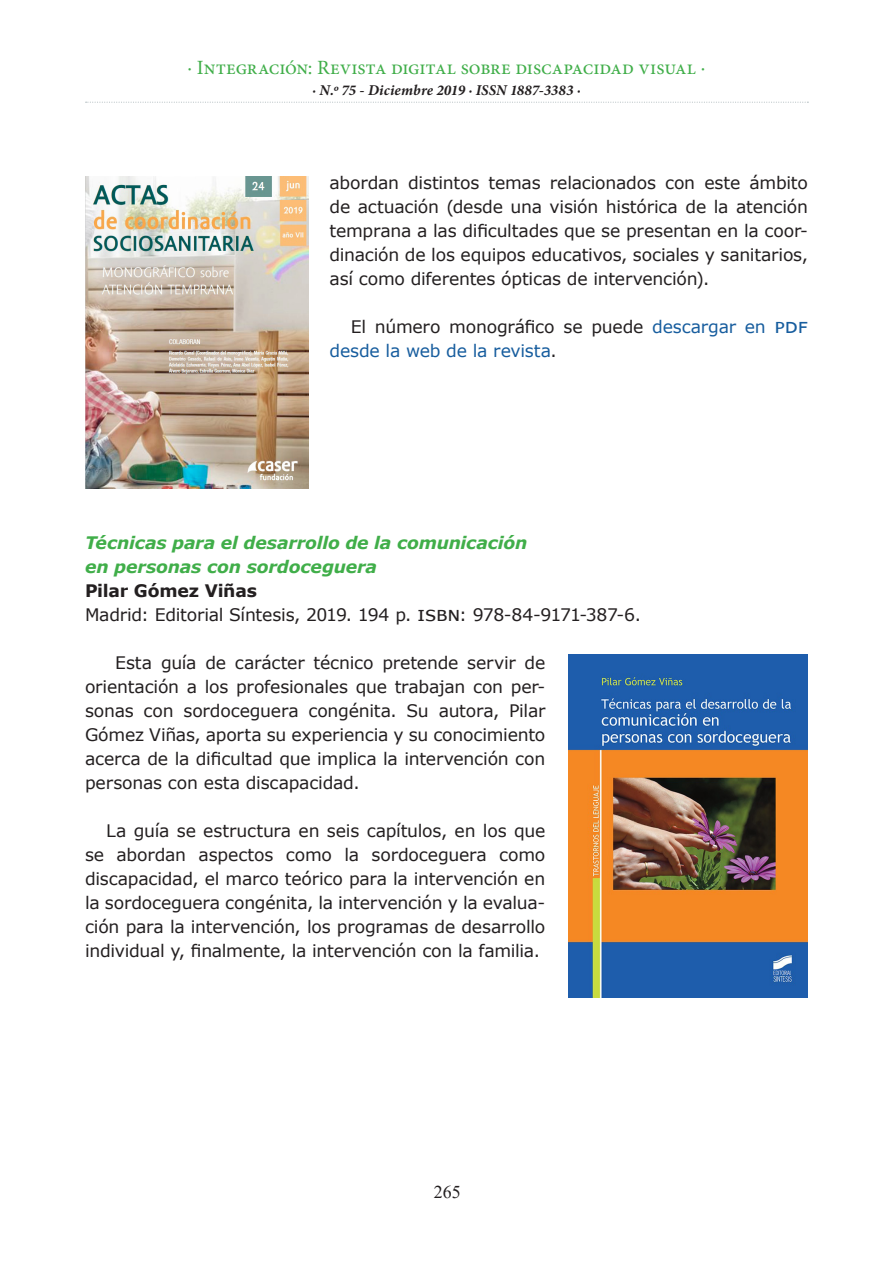
<style>
.page{position:relative;width:893px;height:1263px;background:#fff}
.page>*{position:absolute;margin:0;border:0;box-sizing:border-box;transform-origin:0 0}
.t1{font:20.25px "Minion Pro";letter-spacing:-.01em;color:#40ae49}
.t2{font:18px "Times New Roman";color:#231f20}
.t3{font:17.25px/24px "Verdana";letter-spacing:-.015em;color:#231f20;text-align:justify}
.t4{font:italic 700 17.25px/24px "Verdana";letter-spacing:-.01em;color:#40ae49}
.t5{font:17.25px/24px "Verdana";letter-spacing:-.015em;color:#175d9e}
.t6{font:700 17.25px "Verdana";letter-spacing:-.015em;color:#231f20}
.t7{font:italic 700 15px "Minion Pro";letter-spacing:.005em;color:#231f20}
.s1{color:#231f20}
.s2{font-size:20.25px}
</style>
<div class="page">
<svg style="left:86px;top:102px;width:722px;height:1px"></svg>
<img style="left:85px;top:176px;width:224px;height:313px">
<img style="left:568px;top:654px;width:239px;height:344px">
<p class="t1" style="left:188px;top:54px;width:519px">· Integración: Revista digital sobre discapacidad visual ·</p>
<p class="t7" style="left:312px;top:80px;width:270px">· N.º 75 - Diciembre 2019 · ISSN 1887-3383 ·</p>
<p class="t3" style="left:330px;top:171px;width:480px">abordan distintos temas relacionados con este ámbito de actuación (desde una visión histórica de la atención temprana a las dificultades que se presentan en la coor&shy;dinación de los equipos educativos, sociales y sanitarios, así como diferentes ópticas de intervención).</p>
<p class="t5" style="left:330px;top:315px;width:480px;text-indent:21px"><span class="s1">El número monográfico se puede</span> descargar en <span class="s2">pdf </span>desde la web de la revista<span class="s1">.</span></p>
<h2 class="t4" style="left:85px;top:531px;width:444px">Técnicas para el desarrollo de la comunicación en personas con sordoceguera</h2>
<p class="t6" style="left:85px;top:579px;width:173px">Pilar Gómez Viñas</p>
<p class="t3" style="left:85px;top:603px;width:557px">Madrid: Editorial Síntesis, 2019. 194 p. <span class="s2">isbn</span>: 978-84-9171-387-6.</p>
<p class="t3" style="left:85px;top:651px;width:462px;text-indent:30px">Esta guía de carácter técnico pretende servir de orientación a los profesionales que trabajan con per&shy;sonas con sordoceguera congénita. Su autora, Pilar Gómez Viñas, aporta su experiencia y su conocimiento acerca de la dificultad que implica la intervención con personas con esta discapacidad.</p>
<p class="t3" style="left:85px;top:819px;width:462px;text-indent:21px">La guía se estructura en seis capítulos, en los que se abordan aspectos como la sordoceguera como discapacidad, el marco teórico para la intervención en la sordoceguera congénita, la intervención y la evalua&shy;ción para la intervención, los programas de desarrollo individual y, finalmente, la intervención con la familia.</p>
<p class="t2" style="left:434px;top:1179px;width:28px">265</p>
</div>
